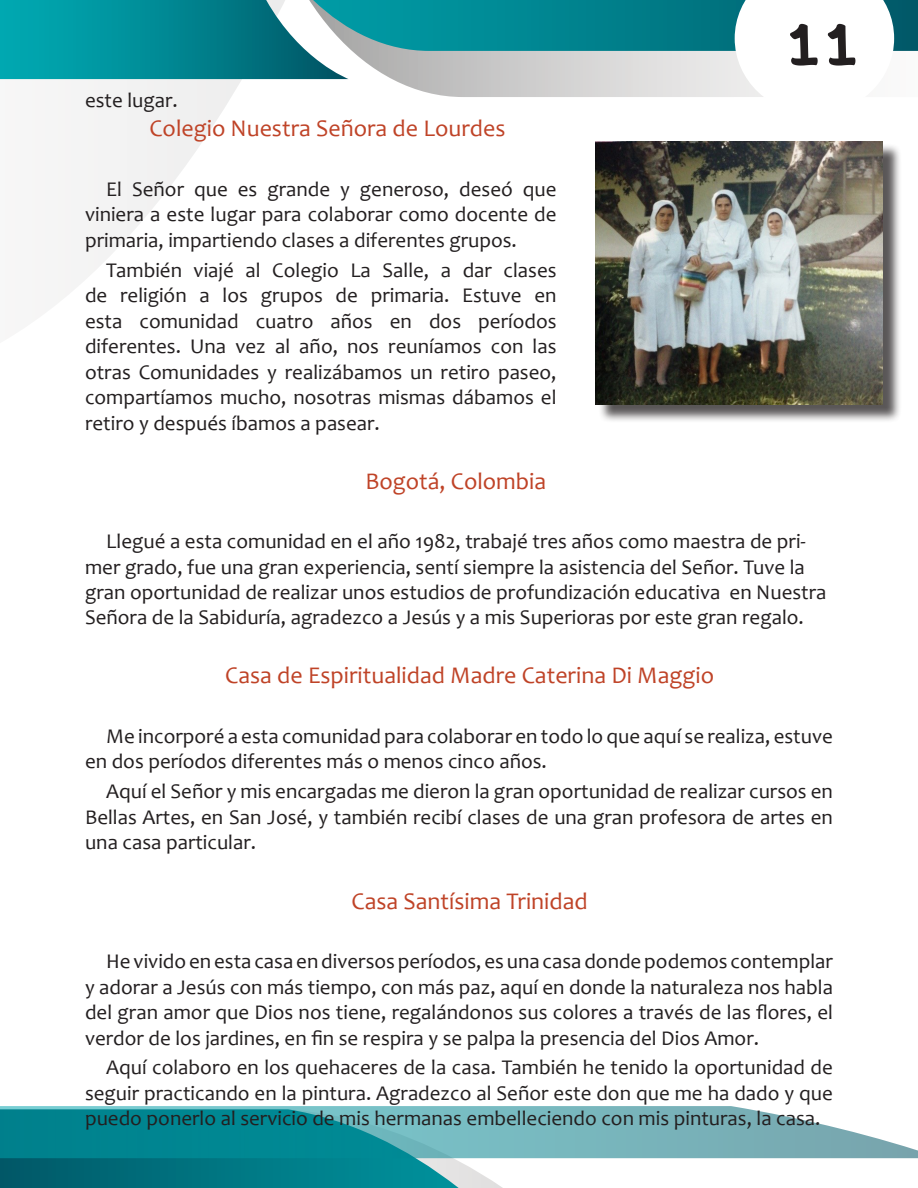
<style>
.page{position:relative;width:918px;height:1188px;background:#fff}
.page>*{position:absolute;margin:0;border:0;box-sizing:border-box;transform-origin:0 0}
.t1{font:700 54px "Waltograph UI";color:#231f20}
.Estilo_de_párrafo_1{font:24px "Candara";color:#bf4327}
.t2{font:21px/25.5px "Candara";color:#231f20;text-align:justify}
</style>
<div class="page">
<svg style="left:58px;top:114px;width:162px;height:188px"></svg>
<svg style="left:0;top:1158px;width:918px;height:30px"></svg>
<svg style="left:0;top:1106px;width:918px;height:52px;background:#55a9b1"></svg>
<svg style="left:0;top:0;width:918px;height:114px"></svg>
<div style="left:598px;top:143px;width:303px;height:280px;background:#231f20;opacity:.75"></div>
<img style="left:596px;top:141px;width:287px;height:264px">
<h1 class="t1" style="left:784px;top:14px;width:77px">11</h1>
<p class="t2" style="left:85px;top:87px;width:94px">este lugar.</p>
<p class="Estilo_de_párrafo_1" style="left:149px;top:114px;width:357px">Colegio Nuestra Señora de Lourdes</p>
<p class="t2" style="left:85px;top:176px;width:473px;text-indent:21px">El Señor que es grande y generoso, deseó que viniera a este lugar para colaborar como docente de primaria, impartiendo clases a diferentes grupos.</p>
<p class="t2" style="left:85px;top:257px;width:473px;text-indent:21px">También viajé al Colegio La Salle, a dar clases de religión a los grupos de primaria. Estuve en esta comunidad cuatro años en dos períodos diferentes. Una vez al año, nos reuníamos con las otras Comunidades y realizábamos un retiro paseo, compartíamos mucho, nosotras mismas dábamos el retiro y después íbamos a pasear.</p>
<p class="Estilo_de_párrafo_1" style="left:365px;top:466px;width:182px">Bogotá, Colombia</p>
<p class="t2" style="left:85px;top:529px;width:743px;text-align:left;text-indent:21px">Llegué a esta comunidad en el año 1982, trabajé tres años como maestra de pri&shy;mer grado, fue una gran experiencia, sentí siempre la asistencia del Señor. Tuve la gran oportunidad de realizar unos estudios de profundización educativa en Nuestra Señora de la Sabiduría, agradezco a Jesús y a mis Superioras por este gran regalo.</p>
<p class="Estilo_de_párrafo_1" style="left:225px;top:661px;width:490px">Casa de Espiritualidad Madre Caterina Di Maggio</p>
<p class="t2" style="left:85px;top:723px;width:749px;text-indent:21px">Me incorporé a esta comunidad para colaborar en todo lo que aquí se realiza, estuve en dos períodos diferentes más o menos cinco años.</p>
<p class="t2" style="left:85px;top:778px;width:749px;text-indent:21px">Aquí el Señor y mis encargadas me dieron la gran oportunidad de realizar cursos en Bellas Artes, en San José, y también recibí clases de una gran profesora de artes en una casa particular.</p>
<p class="Estilo_de_párrafo_1" style="left:352px;top:886px;width:238px">Casa Santísima Trinidad</p>
<p class="t2" style="left:85px;top:948px;width:749px;text-indent:21px">He vivido en esta casa en diversos períodos, es una casa donde podemos contemplar y adorar a Jesús con más tiempo, con más paz, aquí en donde la naturaleza nos habla del gran amor que Dios nos tiene, regalándonos sus colores a través de las flores, el verdor de los jardines, en fin se respira y se palpa la presencia del Dios Amor.</p>
<p class="t2" style="left:85px;top:1055px;width:749px;text-indent:21px">Aquí colaboro en los quehaceres de la casa. También he tenido la oportunidad de seguir practicando en la pintura. Agradezco al Señor este don que me ha dado y que puedo ponerlo al servicio de mis hermanas embelleciendo con mis pinturas, la casa.</p>
</div>
